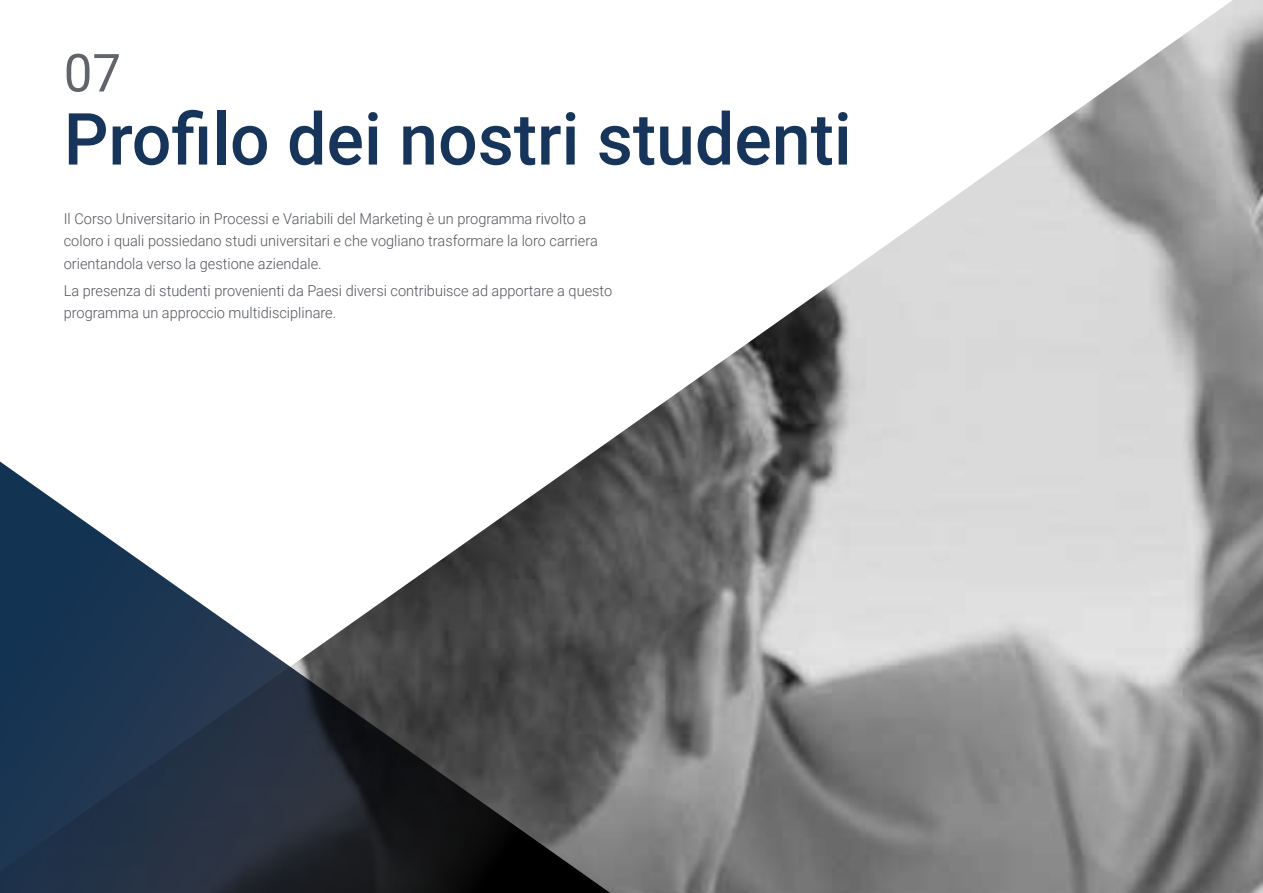
<style>
.page{position:relative;width:1263px;height:893px;background:#fff}
.page>*{position:absolute;margin:0;border:0;box-sizing:border-box;transform-origin:0 0}
.t1{font:500 72px "Roboto";color:#17355b}
.t2{font:52.5px "Roboto";color:#61646a}
.t3{font:300 15px/22.5px "Roboto";color:#52555b}
</style>
<div class="page">
<img style="left:602px;top:0;width:661px;height:893px">
<svg style="left:0;top:446px;width:640px;height:447px"></svg>
<h2 class="t2" style="left:64px;top:36px;width:59px">07</h2>
<h1 class="t1" style="left:64px;top:89px;width:789px">Profilo dei nostri studenti</h1>
<p class="t3" style="left:64px;top:207px;width:535px">Il Corso Universitario in Processi e Variabili del Marketing è un programma rivolto a coloro i quali possiedano studi universitari e che vogliano trasformare la loro carriera orientandola verso la gestione aziendale.</p>
<p class="t3" style="left:64px;top:278px;width:550px">La presenza di studenti provenienti da Paesi diversi contribuisce ad apportare a questo programma un approccio multidisciplinare.</p>
</div>
